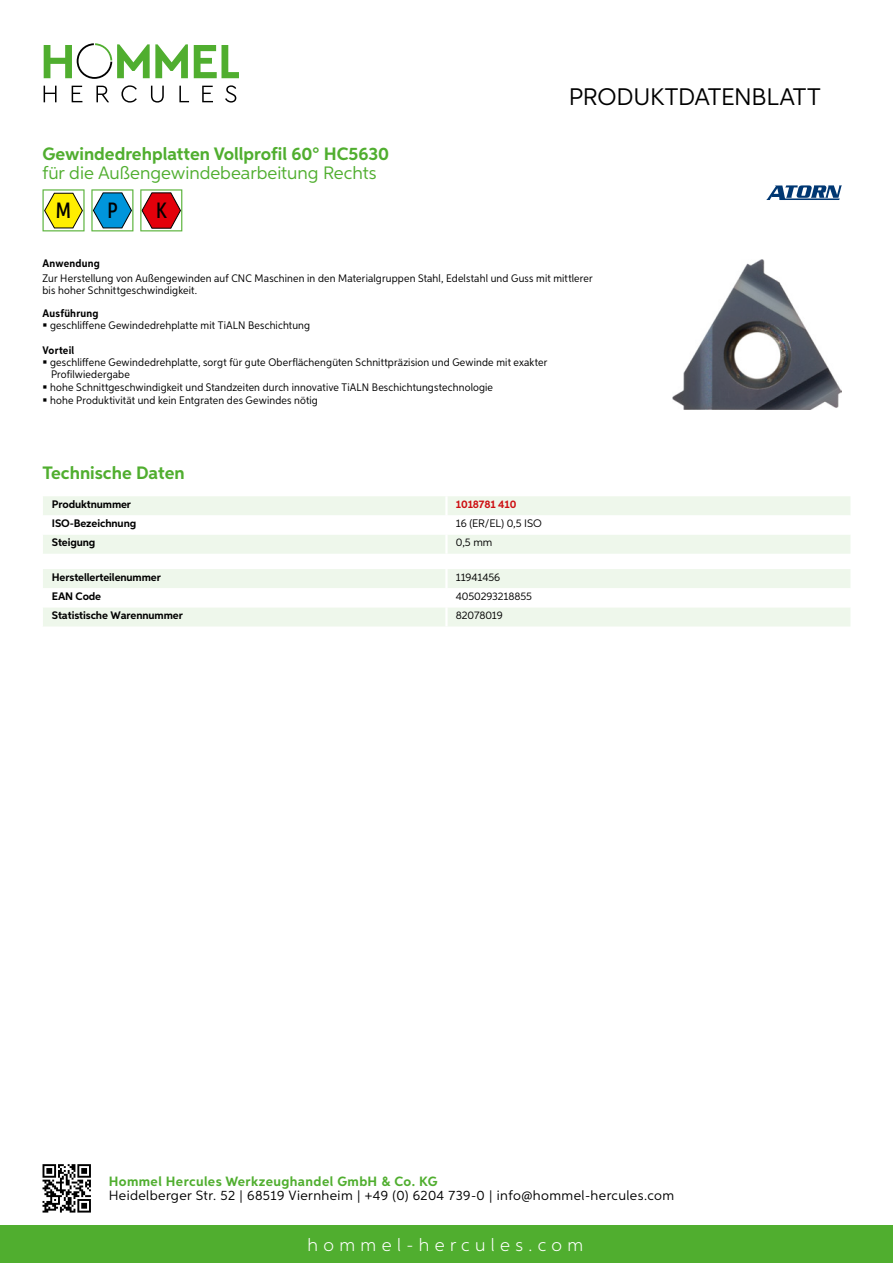
<style>
.page{position:relative;width:893px;height:1263px;background:#fff}
.page>*{position:absolute;margin:0;border:0;box-sizing:border-box;transform-origin:0 0}
.t1{font:24px "Aspira";letter-spacing:-.01em;color:#000}
.t2{font:500 22.2px "Aspira XX Nar";color:#000}
.t3{font:700 18px "Aspira";color:#50ae2f}
.t4{font:18px "Aspira";color:#50ae2f}
.t5{font:300 18px "Aspira";letter-spacing:.3em;color:#fff}
.t6{font:13.5px "Aspira";letter-spacing:.03em;color:#000}
.t7{font:700 13.5px "Aspira";letter-spacing:.03em;color:#50ae2f}
.t8{font:10.95px/12.5px "Aspira Nar";letter-spacing:.015em;color:#000}
.t9{font:700 10.95px "Aspira";letter-spacing:-.01em;color:#000}
.t10{font:10.95px "Aspira";letter-spacing:-.01em;color:#000}
.t11{font:700 10.95px "Aspira Nar";letter-spacing:.02em;color:#000}
.t12{font:700 10.95px "Aspira";letter-spacing:-.01em;color:#cd1013}
</style>
<div class="page">
<div style="left:0;top:1226px;width:893px;height:37px;background:#50ae2f"></div>
<svg style="left:43px;top:1164px;width:48px;height:48px"></svg>
<svg style="left:194px;top:45px;width:45px;height:33px"></svg>
<svg style="left:44px;top:43px;width:144px;height:36px"></svg>
<svg style="left:44px;top:86px;width:13px;height:16px"></svg>
<svg style="left:72px;top:86px;width:10px;height:16px"></svg>
<svg style="left:96px;top:86px;width:13px;height:16px"></svg>
<svg style="left:121px;top:85px;width:16px;height:18px"></svg>
<svg style="left:151px;top:86px;width:13px;height:17px"></svg>
<svg style="left:179px;top:86px;width:10px;height:16px"></svg>
<svg style="left:202px;top:86px;width:11px;height:16px"></svg>
<svg style="left:225px;top:85px;width:11px;height:18px"></svg>
<svg style="left:43px;top:496px;width:807px;height:58px"></svg>
<hr style="left:445px;top:535px;width:3px;height:19px;background:#fff">
<svg style="left:43px;top:569px;width:807px;height:57px"></svg>
<hr style="left:445px;top:607px;width:3px;height:19px;background:#fff">
<svg style="left:43px;top:189px;width:42px;height:42px"></svg>
<svg style="left:91px;top:189px;width:42px;height:42px"></svg>
<svg style="left:140px;top:189px;width:42px;height:42px"></svg>
<img style="left:672px;top:259px;width:170px;height:150px">
<svg style="left:766px;top:185px;width:76px;height:15px"></svg>
<h3 class="t3" style="left:43px;top:142px;width:348px">Gewindedrehplatten Vollprofil 60° HC5630</h3>
<h3 class="t4" style="left:43px;top:162px;width:335px">für die Außengewindebearbeitung Rechts</h3>
<h2 class="t2" style="left:56px;top:197px;width:17px">M</h2>
<h2 class="t2" style="left:108px;top:197px;width:12px">P</h2>
<h2 class="t2" style="left:156px;top:197px;width:12px">K</h2>
<h1 class="t1" style="left:569px;top:82px;width:253px">Produktdatenblatt</h1>
<p class="t11" style="left:43px;top:257px;width:59px">Anwendung</p>
<p class="t8" style="left:43px;top:273px;width:552px;line-height:12px">Zur Herstellung von Außengewinden auf CNC Maschinen in den Materialgruppen Stahl, Edelstahl und Guss mit mittlerer bis hoher Schnittgeschwindigkeit.</p>
<p class="t11" style="left:43px;top:306px;width:58px">Ausführung</p>
<p class="t8" style="left:50px;top:319px;width:262px">geschliffene Gewindedrehplatte mit TiALN Beschichtung</p>
<p class="t11" style="left:43px;top:343px;width:33px">Vorteil</p>
<p class="t8" style="left:50px;top:356px;width:499px">geschliffene Gewindedrehplatte, sorgt für gute Oberflächengüten Schnittpräzision und Gewinde mit exakter Profilwiedergabe<br>hohe Schnittgeschwindigkeit und Standzeiten durch innovative TiALN Beschichtungstechnologie<br>hohe Produktivität und kein Entgraten des Gewindes nötig</p>
<h3 class="t3" style="left:43px;top:462px;width:144px">Technische Daten</h3>
<p class="t9" style="left:52px;top:498px;width:81px">Produktnummer</p>
<p class="t12" style="left:456px;top:498px;width:62px">1018781 410</p>
<p class="t9" style="left:52px;top:517px;width:86px">ISO-Bezeichnung</p>
<p class="t10" style="left:456px;top:517px;width:86px">16 (ER/EL) 0,5 ISO</p>
<p class="t9" style="left:52px;top:536px;width:45px">Steigung</p>
<p class="t10" style="left:456px;top:536px;width:38px">0,5 mm</p>
<p class="t9" style="left:52px;top:570px;width:111px">Herstellerteilenummer</p>
<p class="t10" style="left:456px;top:571px;width:46px">11941456</p>
<p class="t9" style="left:52px;top:590px;width:51px">EAN Code</p>
<p class="t10" style="left:456px;top:590px;width:78px">4050293218855</p>
<p class="t9" style="left:52px;top:609px;width:132px">Statistische Warennummer</p>
<p class="t10" style="left:456px;top:609px;width:48px">82078019</p>
<p class="t7" style="left:109px;top:1172px;width:330px">Hommel Hercules Werkzeughandel GmbH &amp; Co. KG</p>
<p class="t6" style="left:109px;top:1187px;width:567px">Heidelberger Str. 52 | 68519 Viernheim | +49 (0) 6204 739-0 | info@hommel-hercules.com</p>
<h3 class="t5" style="left:307px;top:1234px;width:277px">hommel-hercules.com</h3>
</div>
